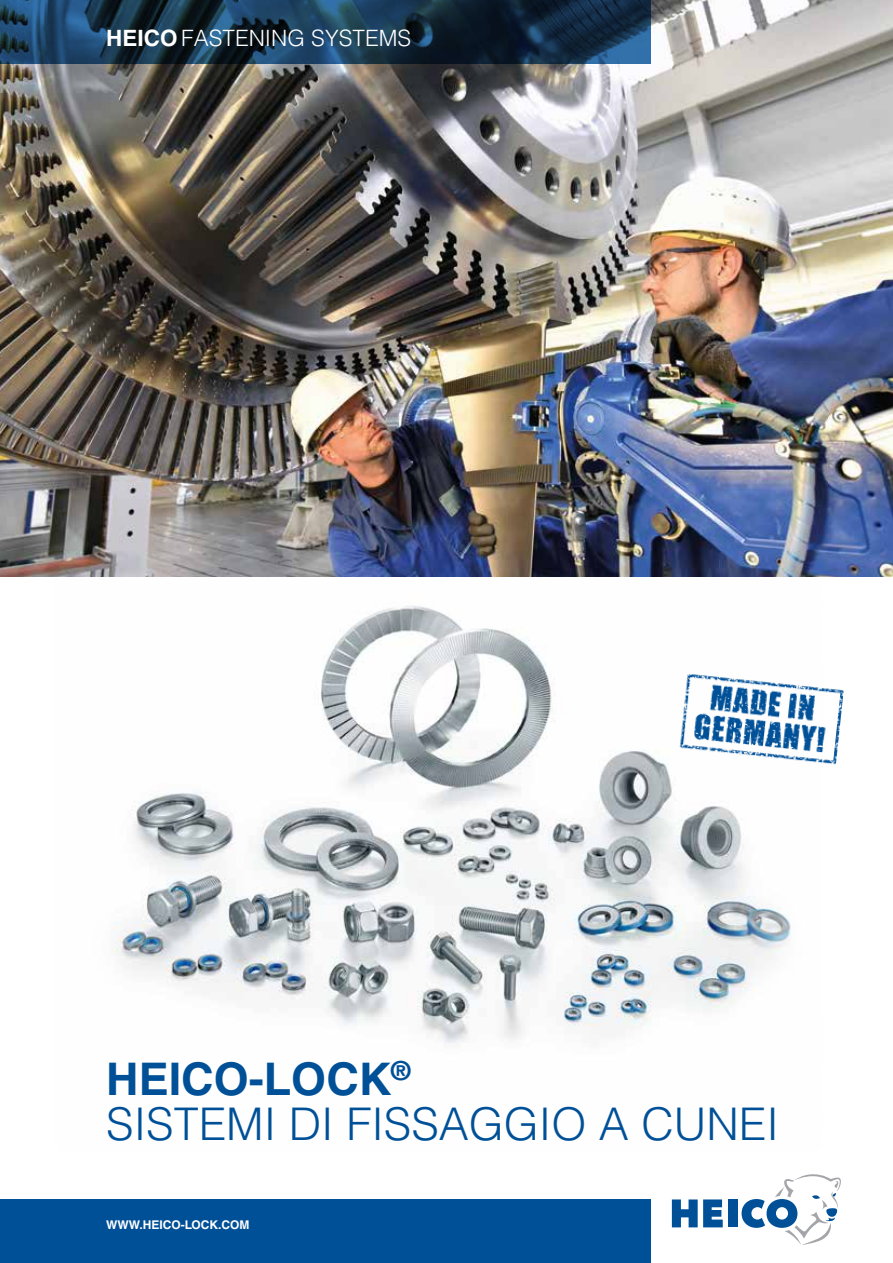
<style>
.page{position:relative;width:893px;height:1263px;background:#fff}
.page>*{position:absolute;margin:0;border:0;box-sizing:border-box;transform-origin:0 0}
.t1{font:300 45px/45px "Helvetica LT Std";color:#005098}
.t2{font:300 22.5px "Helvetica LT Std";color:#fff}
.t3{font:700 12px "Helvetica LT Std";color:#fff}
.s1{font-weight:700}
</style>
<div class="page">
<img style="left:55px;top:576px;width:768px;height:467px">
<svg style="left:667px;top:661px;width:156px;height:116px"></svg>
<img style="left:674px;top:670px;width:170px;height:106px">
<img style="left:0;top:0;width:893px;height:576px">
<svg style="left:0;top:0;width:651px;height:64px;background:#17344c"></svg>
<div style="left:0;top:1199px;width:651px;height:64px;background:#005098"></div>
<div style="left:728px;top:1199px;width:9px;height:28px;background:#005098"></div>
<svg style="left:672px;top:1199px;width:51px;height:28px"></svg>
<svg style="left:742px;top:1174px;width:99px;height:71px"></svg>
<p class="t2" style="left:106px;top:24px;width:306px"><span class="s1">HEICO</span> FASTENING SYSTEMS</p>
<p class="t1" style="left:106px;top:1056px;width:674px"><span class="s1">HEICO-LOCK</span><sup>®<br></sup>SISTEMI DI FISSAGGIO A CUNEI</p>
<p class="t3" style="left:106px;top:1217px;width:145px">WWW.HEICO-LOCK.COM</p>
</div>
